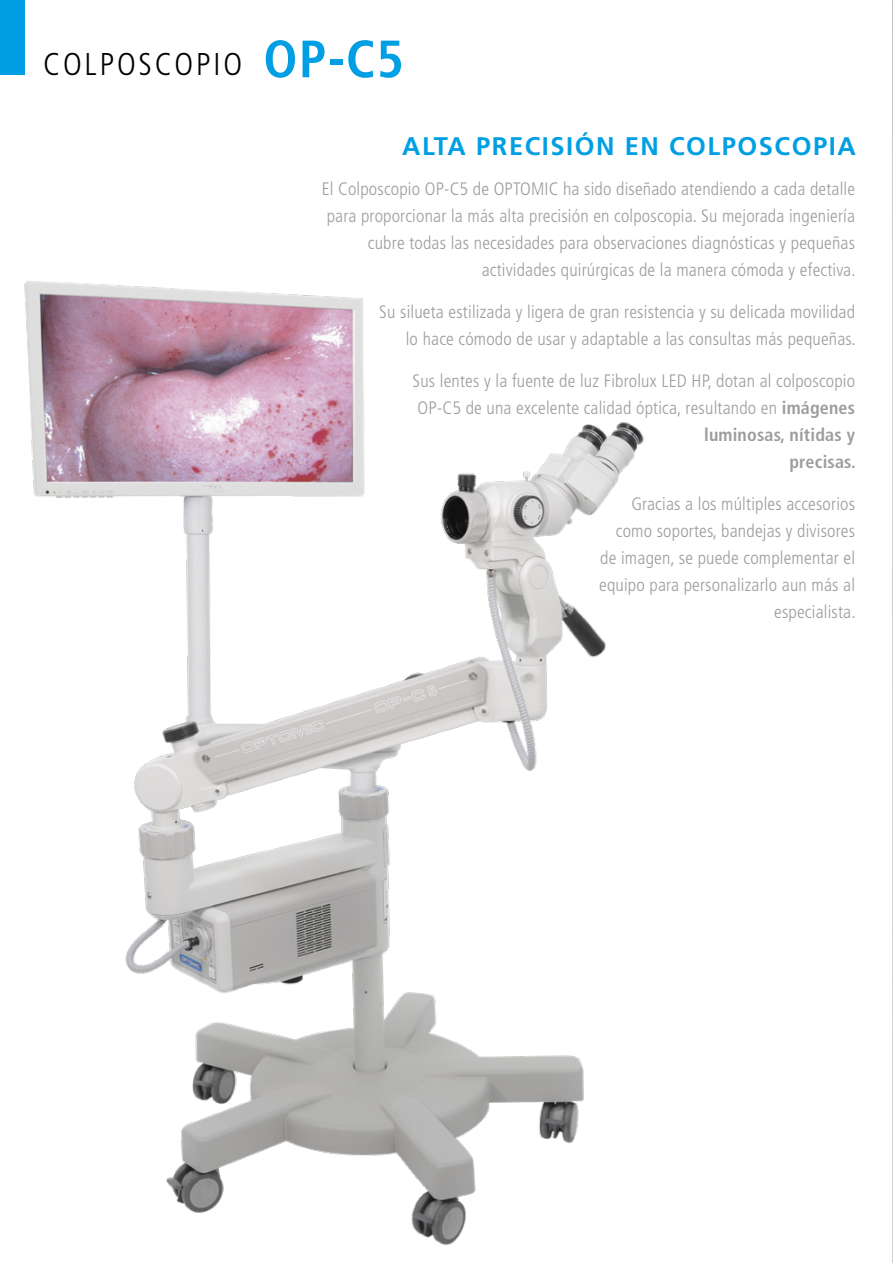
<style>
.page{position:relative;width:893px;height:1263px;background:#fff}
.page>*{position:absolute;margin:0;border:0;box-sizing:border-box;transform-origin:0 0}
.t1{font:700 condensed 52.5px "Frutiger LT Std";color:#009fe3}
.t2{font:300 condensed 31.5px "Frutiger LT Std";letter-spacing:.09em;color:#000}
.t3{font:700 25.5px "Frutiger LT Std";letter-spacing:.06em;color:#009fe3}
.t4{font:300 condensed 18px/27px "Frutiger LT Std";letter-spacing:.01em;color:#9d9d9c;text-align:right}
.s1{color:#9e9da2}
.s2{font-weight:700}
</style>
<div class="page">
<img style="left:892px;top:0;width:1px;height:1263px">
<div style="left:0;top:0;width:25px;height:74px;background:#009fe3"></div>
<img style="left:24px;top:281px;width:620px;height:965px">
<p class="t2" style="left:43px;top:46px;width:200px">COLPOSCOPIO</p>
<p class="t1" style="left:263px;top:28px;width:142px">OP-C5</p>
<p class="t3" style="left:402px;top:131px;width:455px">ALTA PRECISIÓN EN COLPOSCOPIA</p>
<p class="t4" style="left:322px;top:175px;width:536px">El Colposcopio OP-C5 de OPTOMIC ha sido diseñado atendiendo a cada detalle para <span class="s1">proporcionar la más alta precisión en colposcopia</span>. Su mejorada ingeniería cubre todas las necesidades para observaciones diagnósticas y pequeñas actividades quirúrgicas de la manera cómoda y efectiva.</p>
<p class="t4" style="left:379px;top:298px;width:478px">Su silueta estilizada y ligera de gran resistencia y su delicada movilidad lo hace cómodo de usar y adaptable a las consultas más pequeñas.</p>
<p class="t4" style="left:412px;top:367px;width:445px">Sus lentes y la fuente de luz Fibrolux LED HP, dotan al colposcopio OP-C5 de una excelente calidad óptica, resultando en <span class="s2">imágenes luminosas, nítidas y<br>precisas.</span></p>
<p class="t4" style="left:599px;top:490px;width:258px">Gracias a los múltiples accesorios como soportes, bandejas y divisores de imagen, se puede complementar el equipo para personalizarlo aun más al especialista.</p>
</div>
